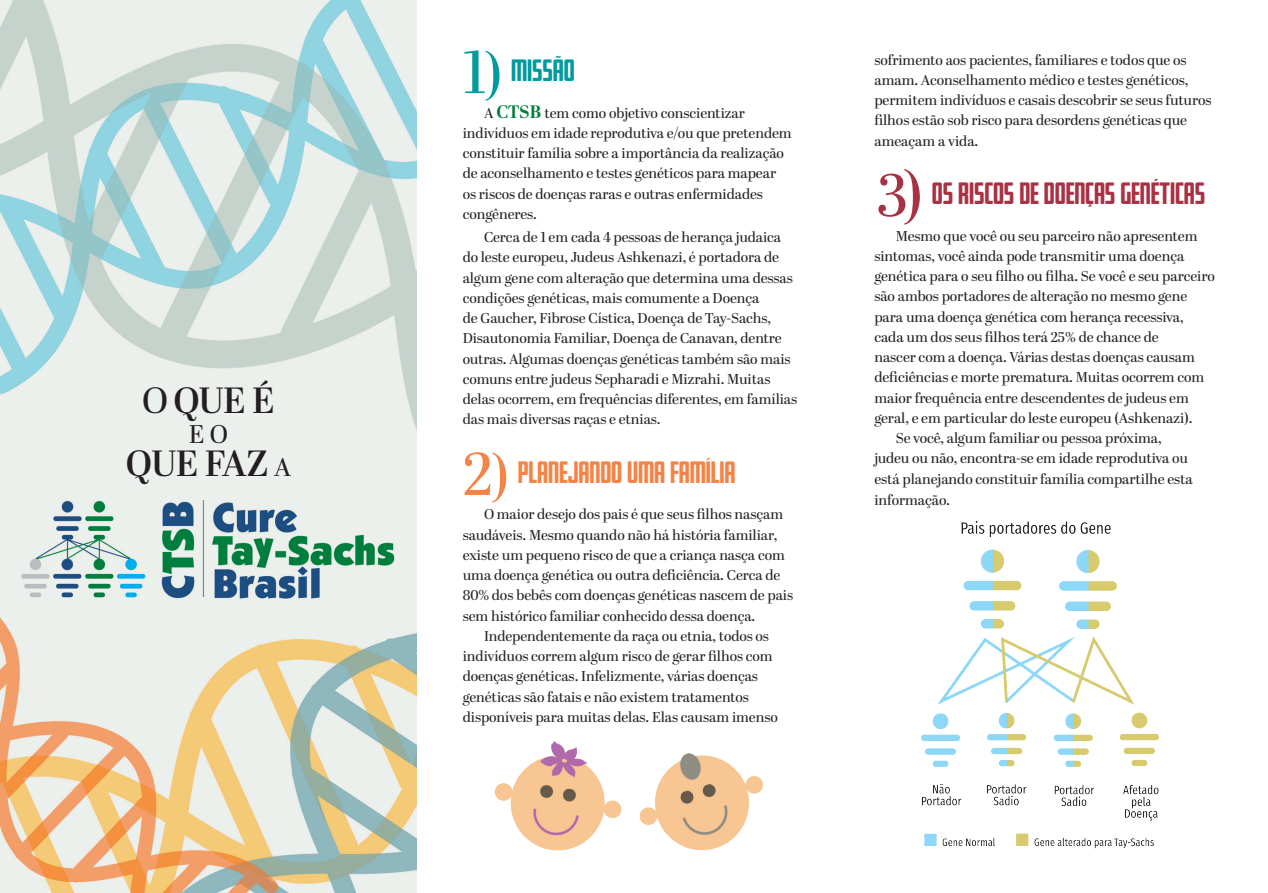
<style>
.page{position:relative;width:1268px;height:893px;background:#fff}
.page>*{position:absolute;margin:0;border:0;box-sizing:border-box;transform-origin:0 0}
.t1{font:60px "Abril Display";color:#a93144}
.t2{font:600 36.45px "Abril Display";letter-spacing:-.025em;color:#231f20}
.t3{font:900 27px "Fresno";letter-spacing:-.005em;color:#a93144}
.t4{font:900 27px "Fresno";letter-spacing:-.005em;color:#f58345}
.t5{font:900 27px "Fresno";letter-spacing:-.005em;color:#009b9e}
.t6{font:25.5px "Abril Display";color:#231f20}
.Pa1{font:14.25px/20.2px "Abril Display";letter-spacing:-.005em;color:#231f20}
.Default{font:14.25px/20.2px "Abril Display";letter-spacing:-.005em;color:#231f20}
.Pa5{font:14.25px/20.5px "Abril Display";letter-spacing:-.005em;color:#231f20}
.s1{font-weight:400}
.s2{font-weight:400;font-size:25.5px}
.s3{font-family:"Abril Display";font-weight:400;font-size:60px}
.s4{font-family:"Abril Display";font-weight:400;font-size:54px}
.s5{font-weight:700;font-size:18px;color:#007e3d}
</style>
<div class="page">
<img style="left:0;top:0;width:417px;height:893px">
<img style="left:495px;top:741px;width:268px;height:110px">
<img style="left:921px;top:521px;width:238px;height:328px">
<p class="t2" style="left:142px;top:375px;width:134px"><span class="s1">O</span> QUE É</p>
<p class="t6" style="left:189px;top:417px;width:40px">E O</p>
<p class="t2" style="left:126px;top:438px;width:167px">QUE FAZ <span class="s2">A</span></p>
<p class="t5" style="left:462px;top:55px;width:113px"><span class="s3">1</span><span class="s4">)</span> MISSÃO</p>
<p class="Default" style="left:462px;top:103px;width:330px;text-indent:21px">A <span class="s5">CTSB</span> tem como objetivo conscientizar indivíduos em idade reprodutiva e/ou que pretendem constituir família sobre a importância da realização de aconselhamento e testes genéticos para mapear os riscos de doenças raras e outras enfermidades congêneres.</p>
<p class="Pa1" style="left:462px;top:228px;width:336px;text-indent:21px">Cerca de 1 em cada 4 pessoas de herança judaica do leste europeu, Judeus Ashkenazi, é portadora de algum gene com alteração que determina uma dessas condições genéticas, mais comumente a Doença<br>de Gaucher, Fibrose Cística, Doença de Tay-Sachs, Disautonomia Familiar, Doença de Canavan, dentre outras. Algumas doenças genéticas também são mais comuns entre judeus Sepharadi e Mizrahi. Muitas delas ocorrem, em frequências diferentes, em famílias das mais diversas raças e etnias.</p>
<p class="t4" style="left:462px;top:457px;width:274px"><span class="s3">2</span><span class="s4">)</span> PLANEJANDO UMA FAMÍLIA</p>
<p class="Pa1" style="left:462px;top:505px;width:332px;text-indent:21px">O maior desejo dos pais é que seus filhos nasçam saudáveis. Mesmo quando não há história familiar, existe um pequeno risco de que a criança nasça com uma doença genética ou outra deficiência. Cerca de 80% dos bebês com doenças genéticas nascem de pais sem histórico familiar conhecido dessa doença.</p>
<p class="Pa1" style="left:462px;top:627px;width:316px;text-indent:21px">Independentemente da raça ou etnia, todos os indivíduos correm algum risco de gerar filhos com doenças genéticas. Infelizmente, várias doenças genéticas são fatais e não existem tratamentos disponíveis para muitas delas. Elas causam imenso</p>
<p class="Pa1" style="left:874px;top:50px;width:338px">sofrimento aos pacientes, familiares e todos que os amam. Aconselhamento médico e testes genéticos, permitem indivíduos e casais descobrir se seus futuros filhos estão sob risco para desordens genéticas que ameaçam a vida.</p>
<p class="t1" style="left:877px;top:154px;width:47px">3)</p>
<p class="t3" style="left:931px;top:178px;width:275px">OS RISCOS DE DOENÇAS GENÉTICAS</p>
<p class="Pa1" style="left:874px;top:226px;width:342px;text-indent:21px">Mesmo que você ou seu parceiro não apresentem sintomas, você ainda pode transmitir uma doença genética para o seu filho ou filha. Se você e seu parceiro são ambos portadores de alteração no mesmo gene para uma doença genética com herança recessiva, cada um dos seus filhos terá 25% de chance de<br>nascer com a doença. Várias destas doenças causam deficiências e morte prematura. Muitas ocorrem com maior frequência entre descendentes de judeus em geral, e em particular do leste europeu (Ashkenazi).</p>
<p class="Pa5" style="left:874px;top:429px;width:320px;text-indent:21px">Se você, algum familiar ou pessoa próxima, judeu ou não, encontra-se em idade reprodutiva ou está planejando constituir família compartilhe esta informação.</p>
</div>
